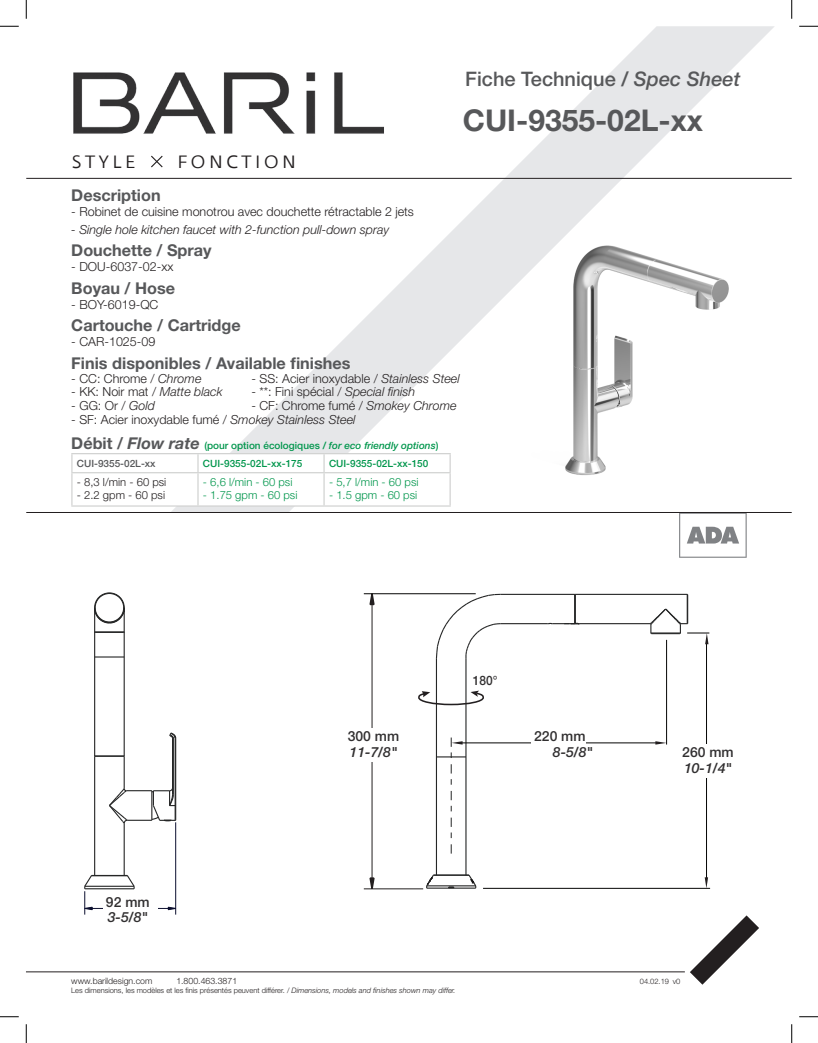
<style>
.page{position:relative;width:818px;height:1043px;background:#fff}
.page>*{position:absolute;margin:0;border:0;box-sizing:border-box;transform-origin:0 0}
.t1{font:700 30px "Helvetica Neue LT Std";color:#57585a}
.t2{font:500 20px "Helvetica Neue LT Std";color:#57585a}
.t3{font:17.75px "Fedra Sans Greek Book TF";letter-spacing:.2em;color:#231f20}
.t4{font:700 16.25px "Helvetica Neue LT Std";color:#57585a}
.t5{font:italic 500 14px/15.8px "Helvetica Neue LT Std";color:#312f30}
.t6{font:500 12.88px "Helvetica Neue LT Std";color:#312f30;scale:.93 1}
.t7{font:300 12.5px "Helvetica Neue LT Std";color:#231f20}
.t8{font:italic 300 12.5px "Helvetica Neue LT Std";color:#231f20}
.t9{font:300 11.25px "Helvetica Neue LT Std";color:#00964c}
.t10{font:300 11.25px "Helvetica Neue LT Std";color:#231f20}
.t11{font:500 10px "Helvetica Neue LT Std";color:#00964c}
.t12{font:500 10px "Helvetica Neue LT Std";color:#57585a}
.t13{font:300 8.75px "Helvetica Neue LT Std";color:#231f20}
.t14{font:300 7.5px "Helvetica Neue LT Std";color:#231f20}
.s1{font-style:italic}
.s2{font-weight:700;font-size:16.25px;color:#57585a}
.s3{font-weight:700;font-style:italic;font-size:16.25px;color:#57585a}
.s4{font-style:normal}
</style>
<div class="page">
<img style="left:71px;top:72px;width:99px;height:106px">
<svg style="left:150px;top:154px;width:14px;height:15px"></svg>
<hr style="left:26px;top:971px;width:658px;height:1px;background:#231f20">
<svg style="left:690px;top:915px;width:69px;height:69px"></svg>
<hr style="left:426px;top:887px;width:49px;height:1px;background:#252626">
<hr style="left:426px;top:885px;width:49px;height:1px;background:#252626">
<hr style="left:433px;top:874px;width:35px;height:1px;background:#252626">
<hr style="left:465px;top:658px;width:1px;height:217px;background:#252626">
<hr style="left:436px;top:658px;width:1px;height:217px;background:#252626">
<hr style="left:500px;top:623px;width:48px;height:1px;background:#252626">
<hr style="left:579px;top:623px;width:71px;height:1px;background:#252626">
<hr style="left:500px;top:594px;width:74px;height:1px;background:#252626">
<hr style="left:575px;top:594px;width:112px;height:1px;background:#252626">
<svg style="left:435px;top:593px;width:65px;height:66px"></svg>
<svg style="left:426px;top:874px;width:9px;height:14px"></svg>
<svg style="left:467px;top:874px;width:10px;height:14px"></svg>
<svg style="left:547px;top:594px;width:33px;height:30px"></svg>
<hr style="left:436px;top:756px;width:30px;height:1px;background:#252626">
<svg style="left:368px;top:876px;width:7px;height:14px"></svg>
<svg style="left:368px;top:594px;width:7px;height:12px"></svg>
<hr style="left:364px;top:888px;width:59px;height:1px;background:#231f20">
<hr style="left:371px;top:593px;width:1px;height:295px;background:#231f20">
<hr style="left:364px;top:593px;width:111px;height:1px;background:#050504">
<svg style="left:418px;top:690px;width:66px;height:16px"></svg>
<hr style="left:706px;top:638px;width:1px;height:245px;background:#050504">
<svg style="left:649px;top:594px;width:60px;height:50px"></svg>
<hr style="left:483px;top:888px;width:227px;height:1px;background:#050504">
<svg style="left:704px;top:877px;width:4px;height:11px"></svg>
<hr style="left:666px;top:640px;width:1px;height:104px;background:#050504">
<hr style="left:460px;top:742px;width:199px;height:1px;background:#050504">
<svg style="left:655px;top:741px;width:11px;height:3px"></svg>
<svg style="left:451px;top:737px;width:11px;height:116px"></svg>
<svg style="left:168px;top:906px;width:7px;height:4px"></svg>
<hr style="left:85px;top:908px;width:91px;height:1px;background:#0c0f2f">
<hr style="left:175px;top:822px;width:1px;height:92px;background:#0c0f2f">
<hr style="left:85px;top:888px;width:49px;height:1px;background:#252626">
<hr style="left:85px;top:885px;width:49px;height:1px;background:#252626">
<hr style="left:92px;top:875px;width:35px;height:1px;background:#252626">
<hr style="left:94px;top:756px;width:1px;height:119px;background:#252626">
<hr style="left:124px;top:823px;width:1px;height:52px;background:#252626">
<svg style="left:84px;top:874px;width:9px;height:40px"></svg>
<svg style="left:126px;top:874px;width:9px;height:14px"></svg>
<div style="left:94px;top:592px;width:31px;height:31px;border:1px solid #252626;border-radius:50%"></div>
<div style="left:95px;top:593px;width:29px;height:29px;border:1px solid #252626;border-radius:50%"></div>
<svg style="left:94px;top:606px;width:83px;height:218px"></svg>
<div style="left:103px;top:893px;width:54px;height:33px;background:#fff"></div>
<div style="left:345px;top:728px;width:54px;height:33px;background:#fff"></div>
<div style="left:531px;top:728px;width:54px;height:33px;background:#fff"></div>
<div style="left:679px;top:744px;width:54px;height:33px;background:#fff"></div>
<svg style="left:679px;top:513px;width:67px;height:45px"></svg>
<svg style="left:170px;top:26px;width:604px;height:486px"></svg>
<hr style="left:324px;top:453px;width:127px;height:1px;background:#d2d3d2">
<svg style="left:71px;top:453px;width:379px;height:52px"></svg>
<hr style="left:71px;top:472px;width:127px;height:1px;background:#d2d3d2">
<hr style="left:71px;top:473px;width:1px;height:32px;background:#d2d3d2">
<hr style="left:198px;top:472px;width:126px;height:1px;background:#d2d3d2">
<hr style="left:197px;top:473px;width:2px;height:32px;background:#d2d3d2">
<hr style="left:324px;top:472px;width:127px;height:1px;background:#d2d3d2">
<hr style="left:323px;top:473px;width:2px;height:32px;background:#d2d3d2">
<hr style="left:449px;top:473px;width:1px;height:32px;background:#d2d3d2">
<hr style="left:71px;top:505px;width:127px;height:1px;background:#d2d3d2">
<hr style="left:198px;top:505px;width:126px;height:1px;background:#d2d3d2">
<hr style="left:324px;top:505px;width:127px;height:1px;background:#d2d3d2">
<hr style="left:26px;top:512px;width:765px;height:1px;background:#231f20">
<hr style="left:26px;top:178px;width:765px;height:1px;background:#231f20">
<svg style="left:0;top:25px;width:19px;height:2px"></svg>
<svg style="left:799px;top:25px;width:19px;height:2px"></svg>
<svg style="left:0;top:1016px;width:19px;height:1px"></svg>
<svg style="left:799px;top:1016px;width:19px;height:1px"></svg>
<svg style="left:25px;top:0;width:2px;height:19px"></svg>
<svg style="left:25px;top:1024px;width:2px;height:18px"></svg>
<svg style="left:791px;top:0;width:1px;height:19px"></svg>
<svg style="left:791px;top:1024px;width:1px;height:18px"></svg>
<h3 class="t3" style="left:72px;top:152px;width:65px">STYLE</h3>
<h3 class="t3" style="left:177px;top:152px;width:120px">FONCTION</h3>
<p class="t2" style="left:465px;top:66px;width:276px">Fiche Technique / <span class="s1">Spec Sheet</span></p>
<p class="t1" style="left:462px;top:102px;width:242px">CUI-9355-02L-xx</p>
<p class="t4" style="left:71px;top:185px;width:91px">Description</p>
<p class="t7" style="left:71px;top:204px;width:344px">- Robinet de cuisine monotrou avec douchette rétractable 2 jets</p>
<p class="t8" style="left:71px;top:222px;width:319px">- Single hole kitchen faucet with 2-function pull-down spray</p>
<p class="t4" style="left:71px;top:240px;width:142px">Douchette / Spray</p>
<p class="t7" style="left:71px;top:259px;width:104px">- DOU-6037-02-xx</p>
<p class="t4" style="left:71px;top:278px;width:105px">Boyau / Hose</p>
<p class="t7" style="left:71px;top:297px;width:89px">- BOY-6019-QC</p>
<p class="t4" style="left:71px;top:315px;width:171px">Cartouche / Cartridge</p>
<p class="t7" style="left:71px;top:334px;width:86px">- CAR-1025-09</p>
<p class="t4" style="left:71px;top:353px;width:281px">Finis disponibles / Available finishes</p>
<p class="t7" style="left:71px;top:370px;width:132px">- CC: Chrome / <span class="s1">Chrome</span></p>
<p class="t7" style="left:251px;top:370px;width:210px">- SS: Acier inoxydable / <span class="s1">Stainless Steel</span></p>
<p class="t7" style="left:71px;top:384px;width:153px">- KK: Noir mat / <span class="s1">Matte black</span></p>
<p class="t7" style="left:251px;top:384px;width:165px">- **: Fini spécial / <span class="s1">Special finish</span></p>
<p class="t7" style="left:71px;top:398px;width:85px">- GG: Or / <span class="s1">Gold</span></p>
<p class="t7" style="left:251px;top:398px;width:207px">- CF: Chrome fumé / <span class="s1">Smokey Chrome</span></p>
<p class="t7" style="left:71px;top:412px;width:286px">- SF: Acier inoxydable fumé / <span class="s1">Smokey Stainless Steel</span></p>
<p class="t11" style="left:71px;top:439px;width:368px"><span class="s2">Débit /</span> <span class="s3">Flow rate</span> (pour option écologiques / <span class="s1">for eco friendly options</span>)</p>
<p class="t12" style="left:77px;top:457px;width:80px">CUI-9355-02L-xx</p>
<p class="t11" style="left:203px;top:457px;width:101px">CUI-9355-02L-xx-175</p>
<p class="t11" style="left:329px;top:457px;width:101px">CUI-9355-02L-xx-150</p>
<p class="t10" style="left:77px;top:475px;width:91px">- 8,3 l/min - 60 psi</p>
<p class="t10" style="left:77px;top:488px;width:90px">- 2.2 gpm - 60 psi</p>
<p class="t9" style="left:203px;top:475px;width:91px">- 6,6 l/min - 60 psi</p>
<p class="t9" style="left:203px;top:488px;width:96px">- 1.75 gpm - 60 psi</p>
<p class="t9" style="left:329px;top:475px;width:91px">- 5,7 l/min - 60 psi</p>
<p class="t9" style="left:329px;top:488px;width:90px">- 1.5 gpm - 60 psi</p>
<p class="t6" style="left:472px;top:672px;width:28px">180°</p>
<p class="t5" style="left:106px;top:893px;width:45px"><span class="s4">92 mm<br></span>3-5/8"</p>
<p class="t5" style="left:348px;top:728px;width:53px"><span class="s4">300 mm<br></span>11-7/8"</p>
<p class="t5" style="left:553px;top:728px;width:41px;text-indent:-19px"><span class="s4">220 mm<br></span>8-5/8"</p>
<p class="t5" style="left:682px;top:744px;width:53px"><span class="s4">260 mm<br></span>10-1/4"</p>
<p class="t13" style="left:71px;top:975px;width:83px">www.barildesign.com</p>
<p class="t13" style="left:176px;top:975px;width:62px">1.800.463.3871</p>
<p class="t14" style="left:639px;top:976px;width:31px">04.02.19</p>
<p class="t14" style="left:71px;top:985px;width:386px">Les dimensions, les modèles et les finis présentés peuvent différer. / <span class="s1">Dimensions, models and finishes shown may differ.</span></p>
<p class="t14" style="left:672px;top:976px;width:9px">v0</p>
</div>
